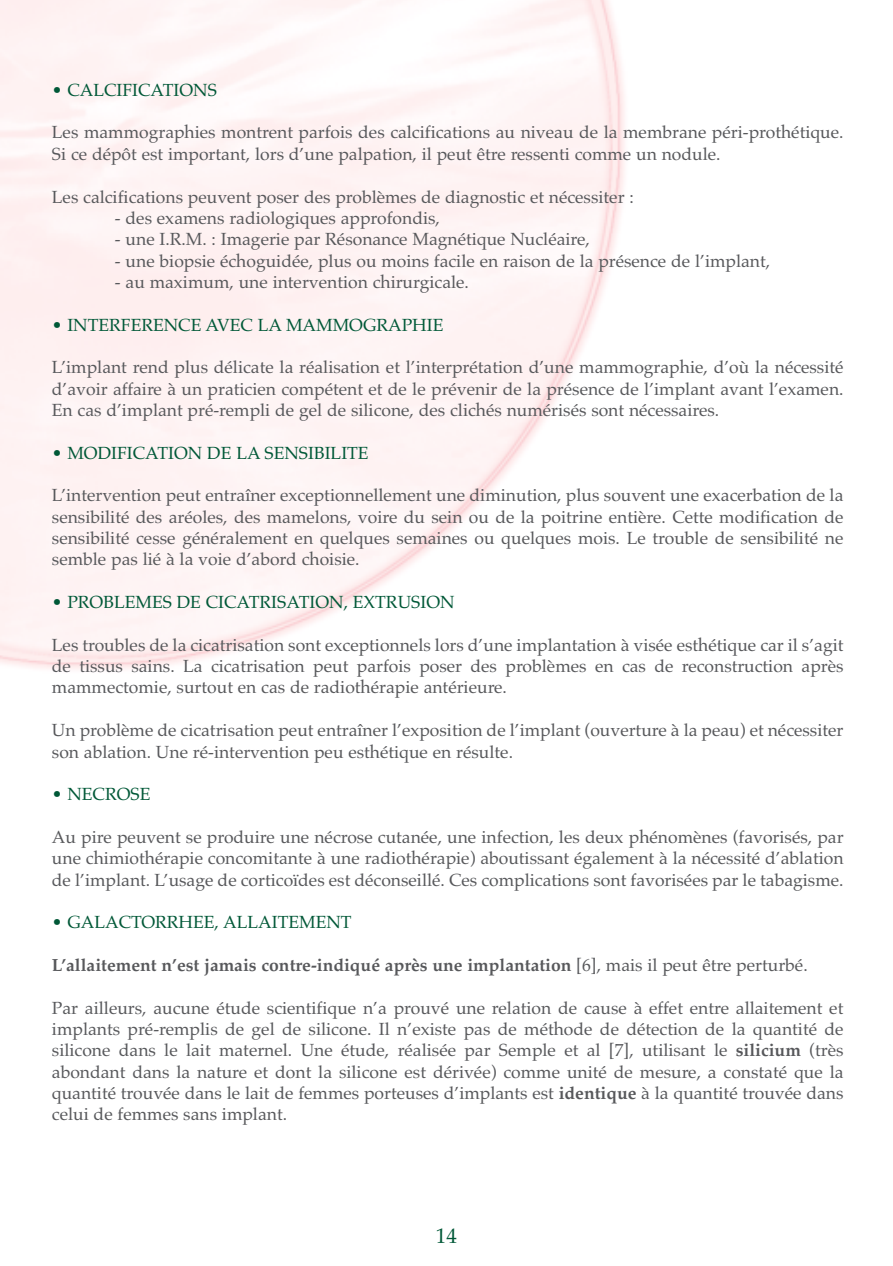
<style>
.page{position:relative;width:893px;height:1266px;background:#fff}
.page>*{position:absolute;margin:0;border:0;box-sizing:border-box;transform-origin:0 0}
.t1{font:21px "Palatino";color:#005837}
.t2{font:17.5px/21.3px "Palatino";color:#57585b;text-align:justify}
.t3{font:17.5px "Palatino";color:#005837}
.t4{font:700 17.5px "Palatino";color:#57585b}
.s1{font-weight:400}
.s2{font-weight:700}
</style>
<div class="page">
<img style="left:0;top:0;width:625px;height:669px">
<p class="t3" style="left:52px;top:83px;width:166px">• CALCIFICATIONS</p>
<p class="t2" style="left:52px;top:124px;width:793px">Les mammographies montrent parfois des calcifications au niveau de la membrane péri-prothétique.<br>Si ce dépôt est important, lors d’une palpation, il peut être ressenti comme un nodule.</p>
<p class="t2" style="left:52px;top:188px;width:583px">Les calcifications peuvent poser des problèmes de diagnostic et nécessiter :</p>
<p class="t2" style="left:115px;top:209px;width:326px">- des examens radiologiques approfondis,</p>
<p class="t2" style="left:115px;top:230px;width:476px">- une I.R.M. : Imagerie par Résonance Magnétique Nucléaire,</p>
<p class="t2" style="left:115px;top:252px;width:656px">- une biopsie échoguidée, plus ou moins facile en raison de la présence de l’implant,</p>
<p class="t2" style="left:115px;top:273px;width:355px">- au maximum, une intervention chirurgicale.</p>
<p class="t3" style="left:52px;top:318px;width:393px">• INTERFERENCE AVEC LA MAMMOGRAPHIE</p>
<p class="t2" style="left:52px;top:358px;width:793px">L’implant rend plus délicate la réalisation et l’interprétation d’une mammographie, d’où la nécessité d’avoir affaire à un praticien compétent et de le prévenir de la présence de l’implant avant l’examen.<br>En cas d’implant pré-rempli de gel de silicone, des clichés numérisés sont nécessaires.</p>
<p class="t3" style="left:52px;top:446px;width:318px">• MODIFICATION DE LA SENSIBILITE</p>
<p class="t2" style="left:52px;top:486px;width:793px">L’intervention peut entraîner exceptionnellement une diminution, plus souvent une exacerbation de la sensibilité des aréoles, des mamelons, voire du sein ou de la poitrine entière. Cette modification de sensibilité cesse généralement en quelques semaines ou quelques mois. Le trouble de sensibilité ne semble pas lié à la voie d’abord choisie.</p>
<p class="t3" style="left:52px;top:595px;width:404px">• PROBLEMES DE CICATRISATION, EXTRUSION</p>
<p class="t2" style="left:52px;top:636px;width:793px">Les troubles de la cicatrisation sont exceptionnels lors d’une implantation à visée esthétique car il s’agit de tissus sains. La cicatrisation peut parfois poser des problèmes en cas de reconstruction après mammectomie, surtout en cas de radiothérapie antérieure.</p>
<p class="t2" style="left:52px;top:721px;width:793px">Un problème de cicatrisation peut entraîner l’exposition de l’implant (ouverture à la peau) et nécessiter son ablation. Une ré-intervention peu esthétique en résulte.</p>
<p class="t3" style="left:52px;top:787px;width:100px">• NECROSE</p>
<p class="t2" style="left:52px;top:828px;width:793px">Au pire peuvent se produire une nécrose cutanée, une infection, les deux phénomènes (favorisés, par une chimiothérapie concomitante à une radiothérapie) aboutissant également à la nécessité d’ablation de l’implant. L’usage de corticoïdes est déconseillé. Ces complications sont favorisées par le tabagisme.</p>
<p class="t3" style="left:52px;top:915px;width:301px">• GALACTORRHEE, ALLAITEMENT</p>
<p class="t4" style="left:52px;top:958px;width:757px">L’allaitement n’est jamais contre-indiqué après une implantation <span class="s1">[6], mais il peut être perturbé.</span></p>
<p class="t2" style="left:52px;top:998px;width:793px">Par ailleurs, aucune étude scientifique n’a prouvé une relation de cause à effet entre allaitement et implants pré-remplis de gel de silicone. Il n’existe pas de méthode de détection de la quantité de silicone dans le lait maternel. Une étude, réalisée par Semple et al [7], utilisant le <span class="s2">silicium</span> (très abondant dans la nature et dont la silicone est dérivée) comme unité de mesure, a constaté que la quantité trouvée dans le lait de femmes porteuses d’implants est <span class="s2">identique</span> à la quantité trouvée dans celui de femmes sans implant.</p>
<p class="t1" style="left:436px;top:1227px;width:22px">14</p>
</div>
